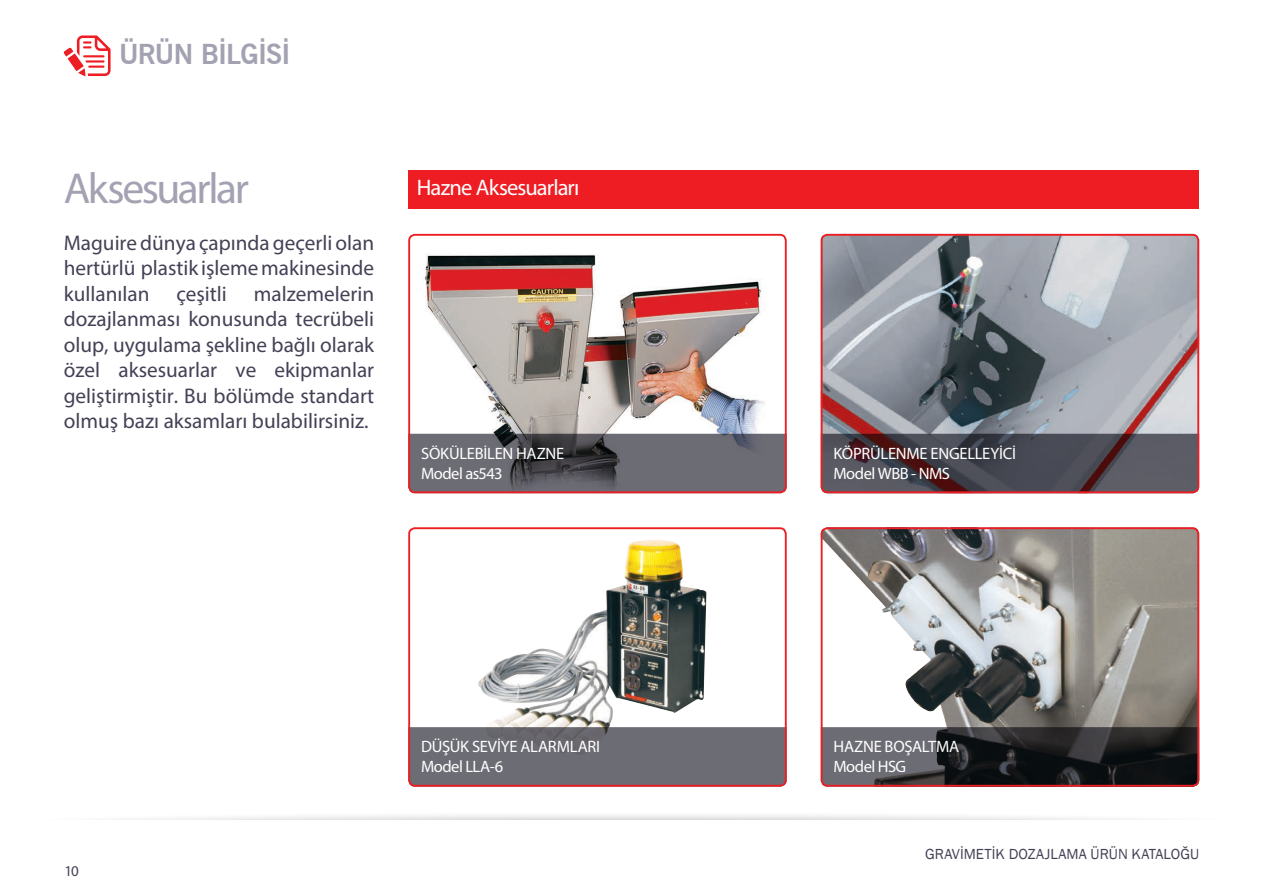
<style>
.page{position:relative;width:1263px;height:893px;background:#fff}
.page>*{position:absolute;margin:0;border:0;box-sizing:border-box;transform-origin:0 0}
.t1{font:43.5px "Myriad Pro";letter-spacing:-.055em;color:#a3a2b2}
.t2{font:700 27.45px "News Gothic BT";letter-spacing:-.03em;color:#a3a2b2}
.t3{font:22.5px "Myriad Pro";letter-spacing:-.04em;color:#fff}
.t4{font:21.3px/25.5px "Myriad Pro";color:#444156;text-align:justify}
.t5{font:16.5px/19.8px "Myriad Pro";letter-spacing:-.02em;color:#fff}
.t6{font:15px "Franklin Gothic";color:#444156}
.t7{font:15px "Myriad Pro";color:#444156}
</style>
<div class="page">
<div style="left:3px;top:811px;width:1257px;height:49px;background:#231f20;opacity:.75"></div>
<div style="left:0;top:821px;width:1263px;height:72px;background:#fff"></div>
<svg style="left:64px;top:35px;width:47px;height:41px"></svg>
<div style="left:408px;top:170px;width:791px;height:38px;background:#ee1d23"></div>
<img style="left:417px;top:254px;width:361px;height:180px">
<svg style="left:409px;top:434px;width:375px;height:58px;background:#5f5f67"></svg>
<div style="left:408px;top:234px;width:379px;height:259px;border:2px solid #ee1d23;border-radius:6px"></div>
<img style="left:821px;top:235px;width:377px;height:199px">
<svg style="left:821px;top:434px;width:378px;height:59px;background:#4c4750"></svg>
<div style="left:821px;top:234px;width:378px;height:259px;border:2px solid #ee1d23;border-radius:6px"></div>
<img style="left:478px;top:540px;width:228px;height:187px">
<svg style="left:411px;top:727px;width:373px;height:57px;background:#6b6b74"></svg>
<div style="left:408px;top:527px;width:379px;height:260px;border:2px solid #ee1d23;border-radius:6px"></div>
<img style="left:824px;top:530px;width:372px;height:197px">
<svg style="left:824px;top:727px;width:372px;height:57px;background:#333438"></svg>
<div style="left:821px;top:527px;width:378px;height:260px;border:2px solid #ee1d23;border-radius:6px"></div>
<p class="t2" style="left:119px;top:38px;width:173px">ÜRÜN BİLGİSİ</p>
<h1 class="t1" style="left:64px;top:161px;width:187px">Aksesuarlar</h1>
<p class="t3" style="left:417px;top:174px;width:164px">Hazne Aksesuarları</p>
<p class="t4" style="left:64px;top:230px;width:312px">Maguire dünya çapında geçerli olan hertürlü plastik işleme makinesinde kullanılan</p>
<p class="t4" style="left:64px;top:281px;width:312px;text-indent:190px">malzemelerin dozajlanması konusunda tecrübeli olup, uygulama şekline bağlı olarak özel aksesuarlar ve ekipmanlar geliştirmiştir. Bu bölümde standart olmuş bazı aksamları bulabilirsiniz.</p>
<p class="t4" style="left:176px;top:281px;width:52px">çeşitli</p>
<p class="t5" style="left:421px;top:443px;width:145px">SÖKÜLEBİLEN HAZNE<br>Model as543</p>
<p class="t5" style="left:833px;top:443px;width:184px">KÖPRÜLENME ENGELLEYİCİ<br>Model WBB - NMS</p>
<p class="t7" style="left:65px;top:862px;width:16px">10</p>
<p class="t5" style="left:421px;top:737px;width:181px">DÜŞÜK SEVİYE ALARMLARI<br>Model LLA-6</p>
<p class="t5" style="left:833px;top:737px;width:127px">HAZNE BOŞALTMA<br>Model HSG</p>
<p class="t6" style="left:925px;top:845px;width:276px">GRAVİMETİK DOZAJLAMA ÜRÜN KATALOĞU</p>
</div>
